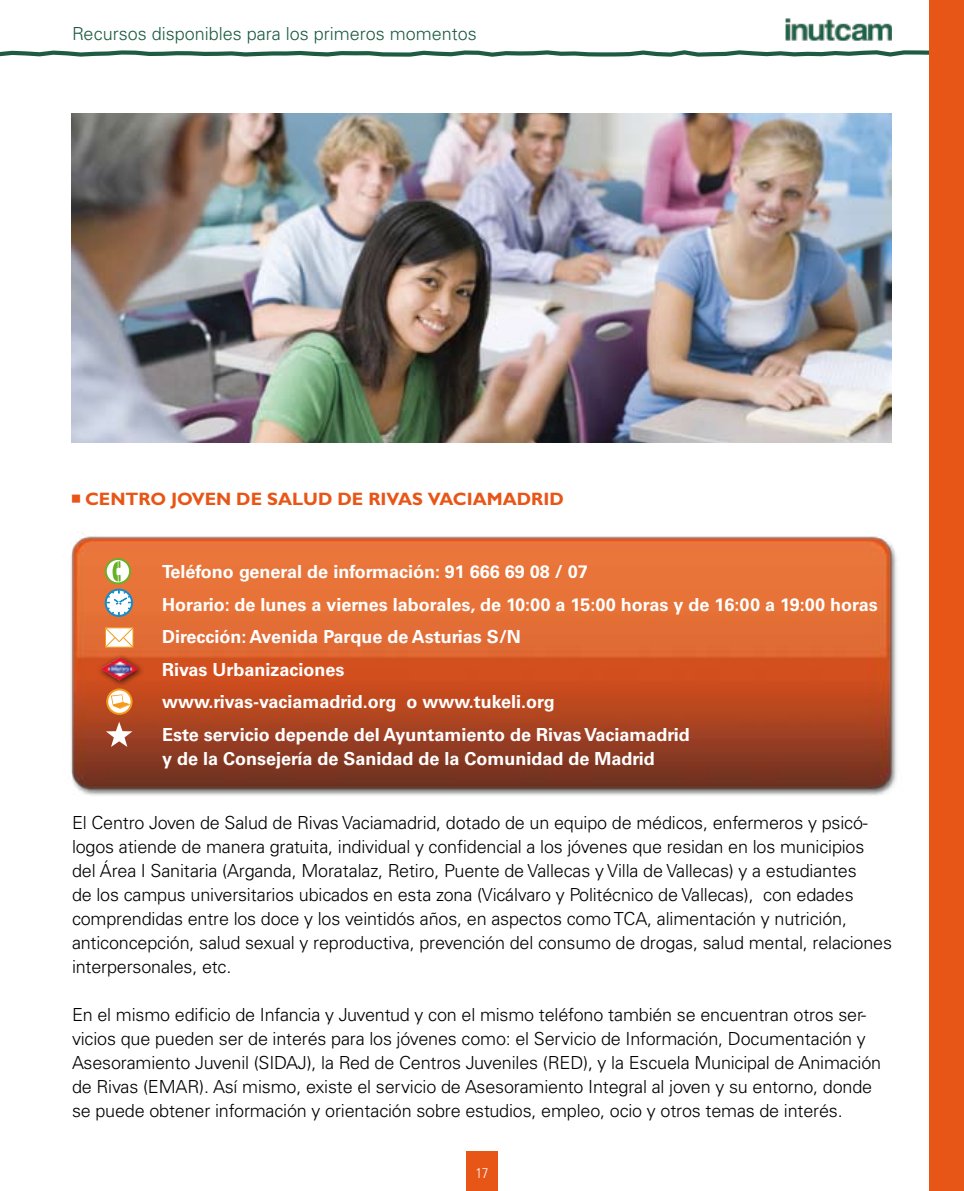
<style>
.page{position:relative;width:964px;height:1191px;background:#fff}
.page>*{position:absolute;margin:0;border:0;box-sizing:border-box;transform-origin:0 0}
.t1{font:300 18px/24px "Univers LT Std";letter-spacing:-.01em;color:#000}
.t2{font:700 18px/32.6px "Univers LT Std";color:#fff}
.t3{font:300 18px "Univers LT Std";color:#1d5c42}
.t4{font:700 18px "Gill Sans Std";color:#e85617}
.t5{font:300 condensed 14px "Univers LT Std";color:#fff}
</style>
<div class="page">
<svg style="left:0;top:48px;width:930px;height:11px"></svg>
<img style="left:786px;top:18px;width:106px;height:23px">
<img style="left:71px;top:486px;width:859px;height:354px">
<svg style="left:106px;top:559px;width:24px;height:24px"></svg>
<div style="left:105px;top:558px;width:26px;height:26px;border:2px solid #69b027;border-radius:50%"></div>
<svg style="left:113px;top:561px;width:8px;height:21px"></svg>
<div style="left:105px;top:588px;width:28px;height:29px;border:2px solid #158cc8;border-radius:50%"></div>
<svg style="left:106px;top:590px;width:25px;height:25px"></svg>
<svg style="left:105px;top:627px;width:29px;height:21px"></svg>
<div style="left:95px;top:652px;width:48px;height:34px;background:#000;opacity:.75"></div>
<img style="left:100px;top:657px;width:39px;height:23px">
<svg style="left:107px;top:689px;width:25px;height:25px"></svg>
<div style="left:106px;top:688px;width:27px;height:27px;border:2px solid #f3991b;border-radius:50%"></div>
<svg style="left:111px;top:694px;width:19px;height:15px"></svg>
<svg style="left:106px;top:721px;width:26px;height:26px"></svg>
<div style="left:930px;top:0;width:34px;height:1191px;background:#e85617"></div>
<div style="left:466px;top:1152px;width:31px;height:39px;background:#e85617"></div>
<img style="left:71px;top:113px;width:821px;height:330px">
<svg style="left:72px;top:494px;width:8px;height:8px"></svg>
<p class="t3" style="left:72px;top:23px;width:406px">Recursos disponibles para los primeros momentos</p>
<p class="t4" style="left:85px;top:488px;width:480px">CENTRO JOVEN DE SALUD DE RIVAS VACIAMADRID</p>
<p class="t2" style="left:162px;top:556px;width:717px">Teléfono general de información: 91 666 69 08 / 07<br>Horario: de lunes a viernes laborales, de 10:00 a 15:00 horas y de 16:00 a 19:00 horas Dirección: Avenida Parque de Asturias S/N<br>Rivas Urbanizaciones<br>www.rivas-vaciamadrid.org o www.tukeli.org<br>Este servicio depende del Ayuntamiento de Rivas Vaciamadrid</p>
<p class="t2" style="left:162px;top:742px;width:494px">y de la Consejería de Sanidad de la Comunidad de Madrid</p>
<p class="t1" style="left:72px;top:811px;width:821px">El Centro Joven de Salud de Rivas Vaciamadrid, dotado de un equipo de médicos, enfermeros y psicó&shy;logos atiende de manera gratuita, individual y confidencial a los jóvenes que residan en los municipios del Área I Sanitaria (Arganda, Moratalaz, Retiro, Puente de Vallecas y Villa de Vallecas) y a estudiantes<br>de los campus universitarios ubicados en esta zona (Vicálvaro y Politécnico de Vallecas), con edades comprendidas entre los doce y los veintidós años, en aspectos como TCA, alimentación y nutrición, anticoncepción, salud sexual y reproductiva, prevención del consumo de drogas, salud mental, relaciones interpersonales, etc.</p>
<p class="t1" style="left:72px;top:1003px;width:811px">En el mismo edificio de Infancia y Juventud y con el mismo teléfono también se encuentran otros ser&shy;vicios que pueden ser de interés para los jóvenes como: el Servicio de Información, Documentación y Asesoramiento Juvenil (SIDAJ), la Red de Centros Juveniles (RED), y la Escuela Municipal de Animación de Rivas (EMAR). Así mismo, existe el servicio de Asesoramiento Integral al joven y su entorno, donde se puede obtener información y orientación sobre estudios, empleo, ocio y otros temas de interés.</p>
<p class="t5" style="left:476px;top:1164px;width:14px">17</p>
</div>
